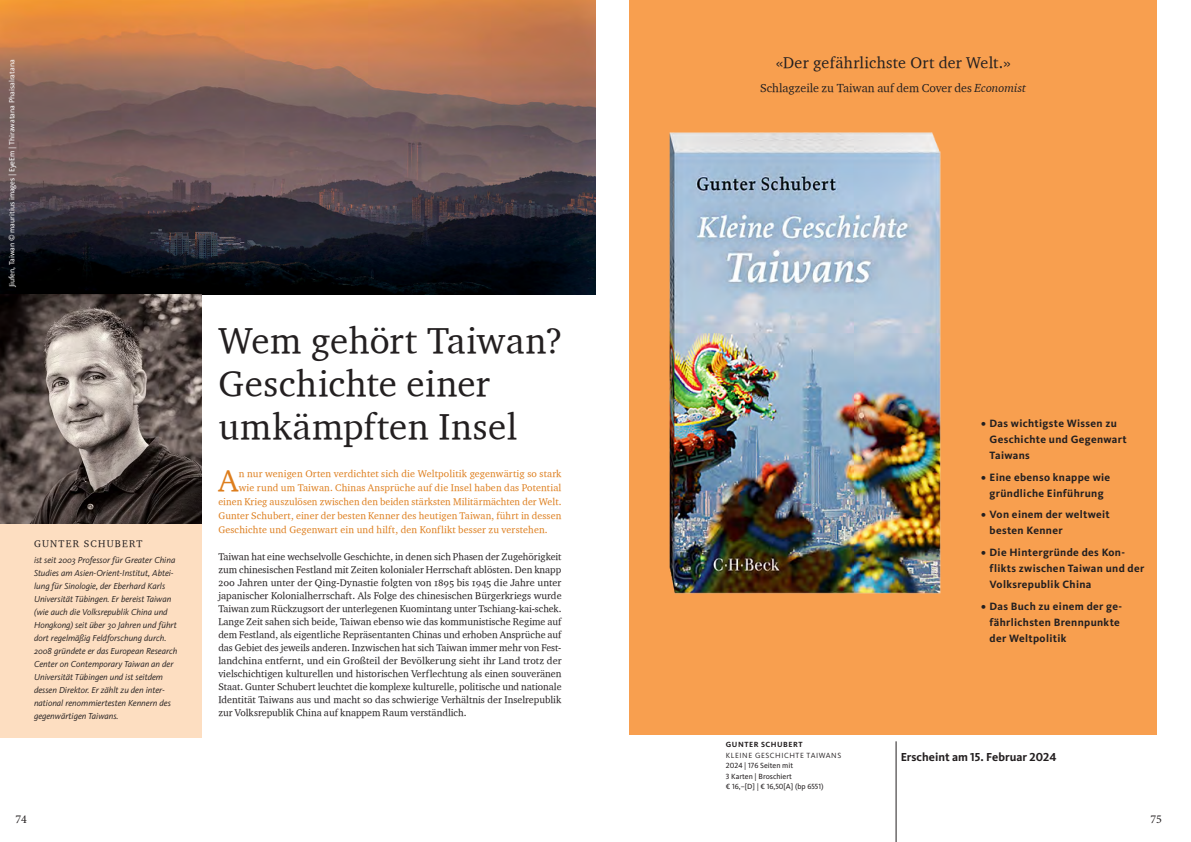
<style>
.page{position:relative;width:1191px;height:842px;background:#fff}
.page>*{position:absolute;margin:0;border:0;box-sizing:border-box;transform-origin:0 0}
.t1{font:37px/43px "Charter OSITCTT";letter-spacing:.01em;color:#231f20}
.t2{font:30.9px "Charter OSITCTT";color:#dd7d1c}
.t3{font:16px "Charter OSITCTT";letter-spacing:.02em;color:#231f20}
.t4{font:12px "Charter OSITCTT";color:#231f20}
.t5{font:700 12px "Kievit Pro";color:#231f20}
.t6{font:12px "Minion Pro";color:#231f20}
.t7{font:700 11px/16px "Kievit Pro";letter-spacing:.03em;color:#231f20}
.t8{font:10px/13px "Charter OSITCTT";color:#231f20;text-align:justify}
.t9{font:10px "Charter OSITCTT";letter-spacing:.015em;color:#dd7d1c}
.t10{font:10px "Charter OSITCTT";letter-spacing:.12em;color:#231f20}
.t11{font:italic 9px/13px "Kievit Pro";color:#231f20}
.t12{font:7.8px/10.5px "Kievit Pro";color:#231f20}
.t13{font:7.8px "Kievit Pro";color:#fff}
.t14{font:7.8px "Kievit Pro";letter-spacing:.07em;color:#231f20}
.t15{font:700 7.8px "Kievit Pro";letter-spacing:.07em;color:#231f20}
.s1{font-family:"Charter OSITCTT Italic"}
</style>
<div class="page">
<div style="left:629px;top:0;width:528px;height:734px;background:#f89f4f"></div>
<img style="left:0;top:0;width:595px;height:295px">
<div style="left:0;top:523px;width:201px;height:214px;background:#fddec1"></div>
<img style="left:0;top:295px;width:201px;height:228px">
<img style="left:669px;top:132px;width:272px;height:462px">
<hr style="left:895px;top:741px;width:1px;height:101px;background:#231f20">
<p class="t13" style="left:7px;top:287px;width:229px;rotate:-90deg">Jiufen, Taiwan © mauritius images | EyeEm | Thirawatana Phaisalratana</p>
<p class="t10" style="left:34px;top:537px;width:110px">GUNTER SCHUBERT</p>
<p class="t11" style="left:34px;top:554px;width:145px">ist seit 2003 Professor für Greater China Studies am Asien-Orient-Institut, Abtei&shy;lung für Sinologie, der Eberhard Karls Universität Tübingen. Er bereist Taiwan (wie auch die Volksrepublik China und Hongkong) seit über 30 Jahren und führt dort regelmäßig Feldforschung durch.<br>2008 gründete er das European Research Center on Contemporary Taiwan an der Universität Tübingen und ist seitdem dessen Direktor. Er zählt zu den inter&shy;national renommiertesten Kennern des gegenwärtigen Taiwans.</p>
<h1 class="t1" style="left:218px;top:318px;width:346px">Wem gehört Taiwan?<br>Geschichte einer umkämpften Insel</h1>
<h2 class="t2" style="left:219px;top:462px;width:21px">A</h2>
<p class="t9" style="left:239px;top:468px;width:324px">n nur wenigen Orten verdichtet sich die Weltpolitik gegenwärtig so stark</p>
<p class="t9" style="left:239px;top:482px;width:324px">wie rund um Taiwan. Chinas Ansprüche auf die Insel haben das Potential</p>
<p class="t9" style="left:218px;top:496px;width:345px">einen Krieg auszulösen zwischen den beiden stärksten Militärmächten der Welt.</p>
<p class="t9" style="left:218px;top:510px;width:344px">Gunter Schubert, einer der besten Kenner des heutigen Taiwan, führt in dessen</p>
<p class="t9" style="left:218px;top:524px;width:331px">Geschichte und Gegenwart ein und hilft, den Konflikt besser zu verstehen.</p>
<p class="t8" style="left:218px;top:550px;width:345px">Taiwan hat eine wechselvolle Geschichte, in denen sich Phasen der Zugehörigkeit zum chinesischen Festland mit Zeiten kolonialer Herrschaft ablösten. Den knapp 200 Jahren unter der Qing-Dynastie folgten von 1895 bis 1945 die Jahre unter japanischer Kolonialherrschaft. Als Folge des chinesischen Bürgerkriegs wurde Taiwan zum Rückzugsort der unterlegenen Kuomintang unter Tschiang-kai-schek.<br>Lange Zeit sahen sich beide, Taiwan ebenso wie das kommunistische Regime auf dem Festland, als eigentliche Repräsentanten Chinas und erhoben Ansprüche auf das Gebiet des jeweils anderen. Inzwischen hat sich Taiwan immer mehr von Fest&shy;landchina entfernt, und ein Großteil der Bevölkerung sieht ihr Land trotz der vielschichtigen kulturellen und historischen Verflechtung als einen souveränen Staat. Gunter Schubert leuchtet die komplexe kulturelle, politische und nationale Identität Taiwans aus und macht so das schwierige Verhältnis der Inselrepublik zur Volksrepublik China auf knappem Raum verständlich.</p>
<h3 class="t3" style="left:776px;top:52px;width:236px">«Der gefährlichste Ort der Welt.»</h3>
<p class="t4" style="left:760px;top:81px;width:268px">Schlagzeile zu Taiwan auf dem Cover des <span class="s1">Economist</span></p>
<p class="t15" style="left:726px;top:740px;width:78px">GUNTER SCHUBERT</p>
<p class="t14" style="left:726px;top:750px;width:117px">KLEINE GESCHICHTE TAIWANS</p>
<p class="t12" style="left:726px;top:760px;width:99px">2024 | 176 Seiten mit<br>3 Karten | Broschiert<br>€ 16,–[D] | € 16,50[A] (bp 6551)</p>
<p class="t7" style="left:989px;top:415px;width:139px;text-indent:-9px">• Das wichtigste Wissen zu<br>Geschichte und Gegenwart<br>Taiwans</p>
<p class="t7" style="left:981px;top:469px;width:131px;text-align:center">• Eine ebenso knappe wie gründliche Einführung</p>
<p class="t7" style="left:989px;top:507px;width:122px;text-indent:-9px">• Von einem der weltweit besten Kenner</p>
<p class="t7" style="left:989px;top:544px;width:156px;text-indent:-9px">• Die Hintergründe des Kon&shy;flikts zwischen Taiwan und der<br>Volksrepublik China</p>
<p class="t7" style="left:989px;top:598px;width:134px;text-indent:-9px">• Das Buch zu einem der ge&shy;fährlichsten Brennpunkte der Weltpolitik</p>
<p class="t5" style="left:900px;top:750px;width:157px">Erscheint am 15. Februar 2024</p>
<p class="t6" style="left:16px;top:812px;width:13px">74</p>
<p class="t6" style="left:1150px;top:812px;width:13px">75</p>
</div>
